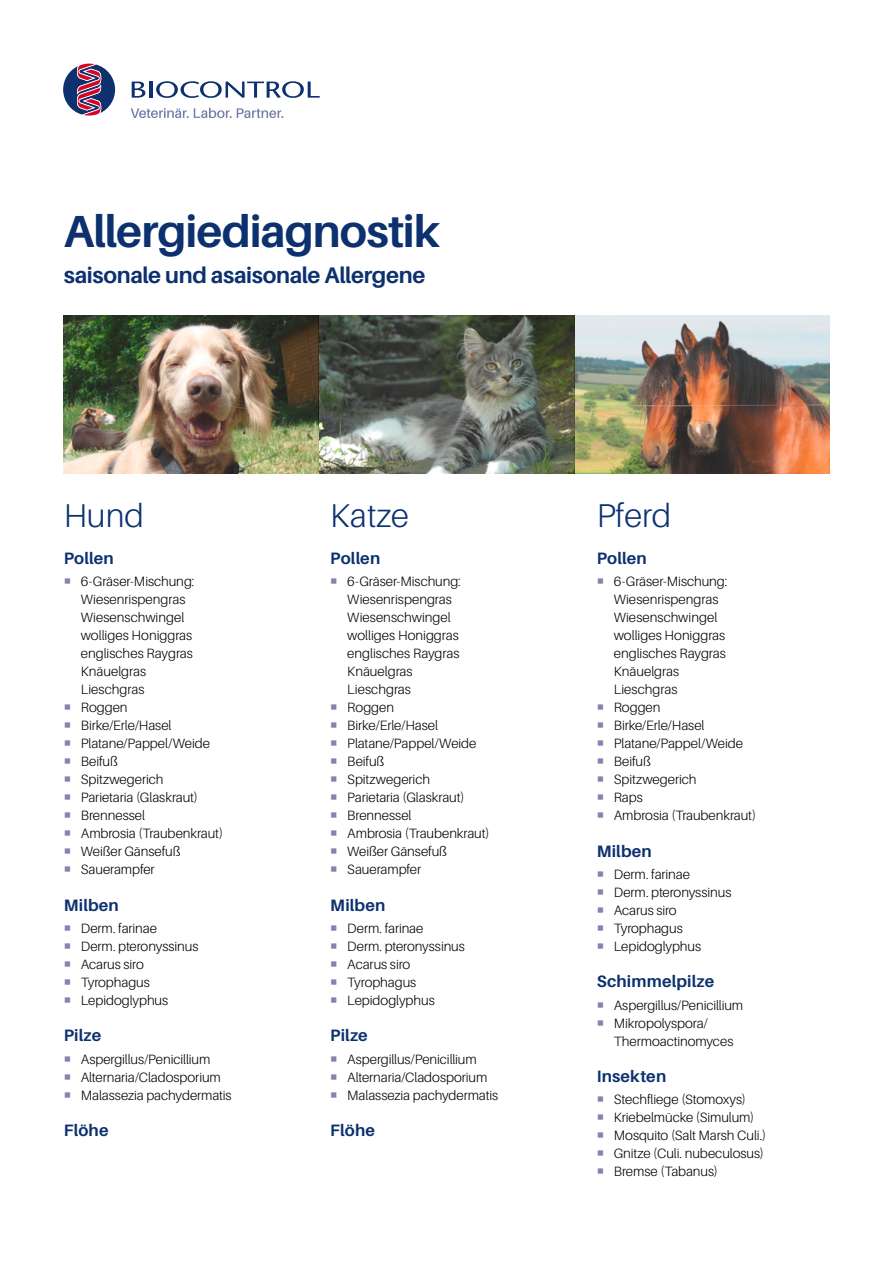
<style>
.page{position:relative;width:893px;height:1263px;background:#fff}
.page>*{position:absolute;margin:0;border:0;box-sizing:border-box;transform-origin:0 0}
.Heading{font:700 45px "Aileron";letter-spacing:-.025em;color:#0c316e}
.Intro_Bericht{font:300 33px "Aileron";color:#0c316e}
.Sub-Heading{font:700 22.5px "Aileron";letter-spacing:-.015em;color:#0c316e}
.Fliesstext_Headlin{font:700 16.5px "Aileron";letter-spacing:.01em;color:#0c316e}
.Fliesstext{font:300 13.5px/18px "Aileron";letter-spacing:-.005em;color:#000}
</style>
<div class="page">
<svg style="left:131px;top:108px;width:152px;height:10px"></svg>
<svg style="left:132px;top:82px;width:13px;height:16px"></svg>
<hr style="left:149px;top:82px;width:3px;height:16px;background:#0c316e">
<svg style="left:156px;top:81px;width:164px;height:17px"></svg>
<svg style="left:63px;top:64px;width:52px;height:52px"></svg>
<img style="left:64px;top:316px;width:765px;height:158px">
<p class="Heading" style="left:64px;top:206px;width:378px">Allergiediagnostik</p>
<p class="Sub-Heading" style="left:64px;top:262px;width:363px">saisonale und asaisonale Allergene</p>
<p class="Intro_Bericht" style="left:64px;top:498px;width:82px">Hund</p>
<p class="Fliesstext_Headlin" style="left:64px;top:549px;width:51px">Pollen</p>
<p class="Fliesstext" style="left:81px;top:572px;width:115px">6-Gräser-Mischung:</p>
<p class="Fliesstext" style="left:81px;top:590px;width:106px">Wiesenrispengras</p>
<p class="Fliesstext" style="left:81px;top:608px;width:105px">Wiesenschwingel</p>
<p class="Fliesstext" style="left:81px;top:626px;width:113px">wolliges Honiggras</p>
<p class="Fliesstext" style="left:81px;top:644px;width:114px">englisches Raygras</p>
<p class="Fliesstext" style="left:81px;top:662px;width:67px">Knäuelgras</p>
<p class="Fliesstext" style="left:81px;top:680px;width:65px">Lieschgras</p>
<p class="Fliesstext" style="left:81px;top:698px;width:48px">Roggen</p>
<p class="Fliesstext" style="left:81px;top:716px;width:92px">Birke/Erle/Hasel</p>
<p class="Fliesstext" style="left:81px;top:734px;width:131px">Platane/Pappel/Weide</p>
<p class="Fliesstext" style="left:81px;top:752px;width:39px">Beifuß</p>
<p class="Fliesstext" style="left:81px;top:770px;width:84px">Spitzwegerich</p>
<p class="Fliesstext" style="left:81px;top:788px;width:119px">Parietaria (Glaskraut)</p>
<p class="Fliesstext" style="left:81px;top:806px;width:66px">Brennessel</p>
<p class="Fliesstext" style="left:81px;top:824px;width:144px">Ambrosia (Traubenkraut)</p>
<p class="Fliesstext" style="left:81px;top:842px;width:101px">Weißer Gänsefuß</p>
<p class="Fliesstext" style="left:81px;top:860px;width:75px">Sauerampfer</p>
<p class="Fliesstext_Headlin" style="left:64px;top:895px;width:57px">Milben</p>
<p class="Fliesstext" style="left:81px;top:919px;width:78px">Derm. farinae</p>
<p class="Fliesstext" style="left:81px;top:937px;width:119px">Derm. pteronyssinus</p>
<p class="Fliesstext" style="left:81px;top:955px;width:64px">Acarus siro</p>
<p class="Fliesstext" style="left:81px;top:973px;width:71px">Tyrophagus</p>
<p class="Fliesstext" style="left:81px;top:991px;width:89px">Lepidoglyphus</p>
<p class="Fliesstext_Headlin" style="left:64px;top:1026px;width:39px">Pilze</p>
<p class="Fliesstext" style="left:81px;top:1050px;width:131px">Aspergillus/Penicillium</p>
<p class="Fliesstext" style="left:81px;top:1068px;width:142px">Alternaria/Cladosporium</p>
<p class="Fliesstext" style="left:81px;top:1086px;width:152px">Malassezia pachydermatis</p>
<p class="Fliesstext_Headlin" style="left:64px;top:1121px;width:46px">Flöhe</p>
<p class="Intro_Bericht" style="left:330px;top:498px;width:80px">Katze</p>
<p class="Fliesstext_Headlin" style="left:330px;top:549px;width:51px">Pollen</p>
<p class="Fliesstext" style="left:347px;top:572px;width:115px">6-Gräser-Mischung:</p>
<p class="Fliesstext" style="left:347px;top:590px;width:106px">Wiesenrispengras</p>
<p class="Fliesstext" style="left:347px;top:608px;width:105px">Wiesenschwingel</p>
<p class="Fliesstext" style="left:347px;top:626px;width:113px">wolliges Honiggras</p>
<p class="Fliesstext" style="left:347px;top:644px;width:114px">englisches Raygras</p>
<p class="Fliesstext" style="left:347px;top:662px;width:67px">Knäuelgras</p>
<p class="Fliesstext" style="left:347px;top:680px;width:65px">Lieschgras</p>
<p class="Fliesstext" style="left:347px;top:698px;width:48px">Roggen</p>
<p class="Fliesstext" style="left:347px;top:716px;width:92px">Birke/Erle/Hasel</p>
<p class="Fliesstext" style="left:347px;top:734px;width:131px">Platane/Pappel/Weide</p>
<p class="Fliesstext" style="left:347px;top:752px;width:39px">Beifuß</p>
<p class="Fliesstext" style="left:347px;top:770px;width:84px">Spitzwegerich</p>
<p class="Fliesstext" style="left:347px;top:788px;width:119px">Parietaria (Glaskraut)</p>
<p class="Fliesstext" style="left:347px;top:806px;width:66px">Brennessel</p>
<p class="Fliesstext" style="left:347px;top:824px;width:144px">Ambrosia (Traubenkraut)</p>
<p class="Fliesstext" style="left:347px;top:842px;width:101px">Weißer Gänsefuß</p>
<p class="Fliesstext" style="left:347px;top:860px;width:75px">Sauerampfer</p>
<p class="Fliesstext_Headlin" style="left:330px;top:895px;width:57px">Milben</p>
<p class="Fliesstext" style="left:347px;top:919px;width:78px">Derm. farinae</p>
<p class="Fliesstext" style="left:347px;top:937px;width:119px">Derm. pteronyssinus</p>
<p class="Fliesstext" style="left:347px;top:955px;width:64px">Acarus siro</p>
<p class="Fliesstext" style="left:347px;top:973px;width:71px">Tyrophagus</p>
<p class="Fliesstext" style="left:347px;top:991px;width:89px">Lepidoglyphus</p>
<p class="Fliesstext_Headlin" style="left:330px;top:1026px;width:39px">Pilze</p>
<p class="Fliesstext" style="left:347px;top:1050px;width:131px">Aspergillus/Penicillium</p>
<p class="Fliesstext" style="left:347px;top:1068px;width:142px">Alternaria/Cladosporium</p>
<p class="Fliesstext" style="left:347px;top:1086px;width:152px">Malassezia pachydermatis</p>
<p class="Fliesstext_Headlin" style="left:330px;top:1121px;width:46px">Flöhe</p>
<p class="Intro_Bericht" style="left:597px;top:498px;width:76px">Pferd</p>
<p class="Fliesstext_Headlin" style="left:597px;top:549px;width:51px">Pollen</p>
<p class="Fliesstext" style="left:614px;top:572px;width:115px">6-Gräser-Mischung:</p>
<p class="Fliesstext" style="left:614px;top:590px;width:106px">Wiesenrispengras</p>
<p class="Fliesstext" style="left:614px;top:608px;width:105px">Wiesenschwingel</p>
<p class="Fliesstext" style="left:614px;top:626px;width:113px">wolliges Honiggras</p>
<p class="Fliesstext" style="left:614px;top:644px;width:114px">englisches Raygras</p>
<p class="Fliesstext" style="left:614px;top:662px;width:67px">Knäuelgras</p>
<p class="Fliesstext" style="left:614px;top:680px;width:65px">Lieschgras</p>
<p class="Fliesstext" style="left:614px;top:698px;width:48px">Roggen</p>
<p class="Fliesstext" style="left:614px;top:716px;width:92px">Birke/Erle/Hasel</p>
<p class="Fliesstext" style="left:614px;top:734px;width:131px">Platane/Pappel/Weide</p>
<p class="Fliesstext" style="left:614px;top:752px;width:39px">Beifuß</p>
<p class="Fliesstext" style="left:614px;top:770px;width:84px">Spitzwegerich</p>
<p class="Fliesstext" style="left:614px;top:788px;width:31px">Raps</p>
<p class="Fliesstext" style="left:614px;top:806px;width:144px">Ambrosia (Traubenkraut)</p>
<p class="Fliesstext_Headlin" style="left:597px;top:841px;width:57px">Milben</p>
<p class="Fliesstext" style="left:614px;top:865px;width:78px">Derm. farinae</p>
<p class="Fliesstext" style="left:614px;top:883px;width:119px">Derm. pteronyssinus</p>
<p class="Fliesstext" style="left:614px;top:901px;width:64px">Acarus siro</p>
<p class="Fliesstext" style="left:614px;top:919px;width:71px">Tyrophagus</p>
<p class="Fliesstext" style="left:614px;top:937px;width:89px">Lepidoglyphus</p>
<p class="Fliesstext_Headlin" style="left:597px;top:972px;width:119px">Schimmelpilze</p>
<p class="Fliesstext" style="left:614px;top:996px;width:131px">Aspergillus/Penicillium</p>
<p class="Fliesstext" style="left:614px;top:1014px;width:121px">Mikropolyspora/<br>Thermoactinomyces</p>
<p class="Fliesstext_Headlin" style="left:597px;top:1067px;width:71px">Insekten</p>
<p class="Fliesstext" style="left:614px;top:1091px;width:134px">Stechfliege (Stomoxys)</p>
<p class="Fliesstext" style="left:614px;top:1109px;width:142px">Kriebelmücke (Simulum)</p>
<p class="Fliesstext" style="left:614px;top:1127px;width:154px">Mosquito (Salt Marsh Culi.)</p>
<p class="Fliesstext" style="left:614px;top:1145px;width:152px">Gnitze (Culi. nubeculosus)</p>
<p class="Fliesstext" style="left:614px;top:1163px;width:106px">Bremse (Tabanus)</p>
</div>
